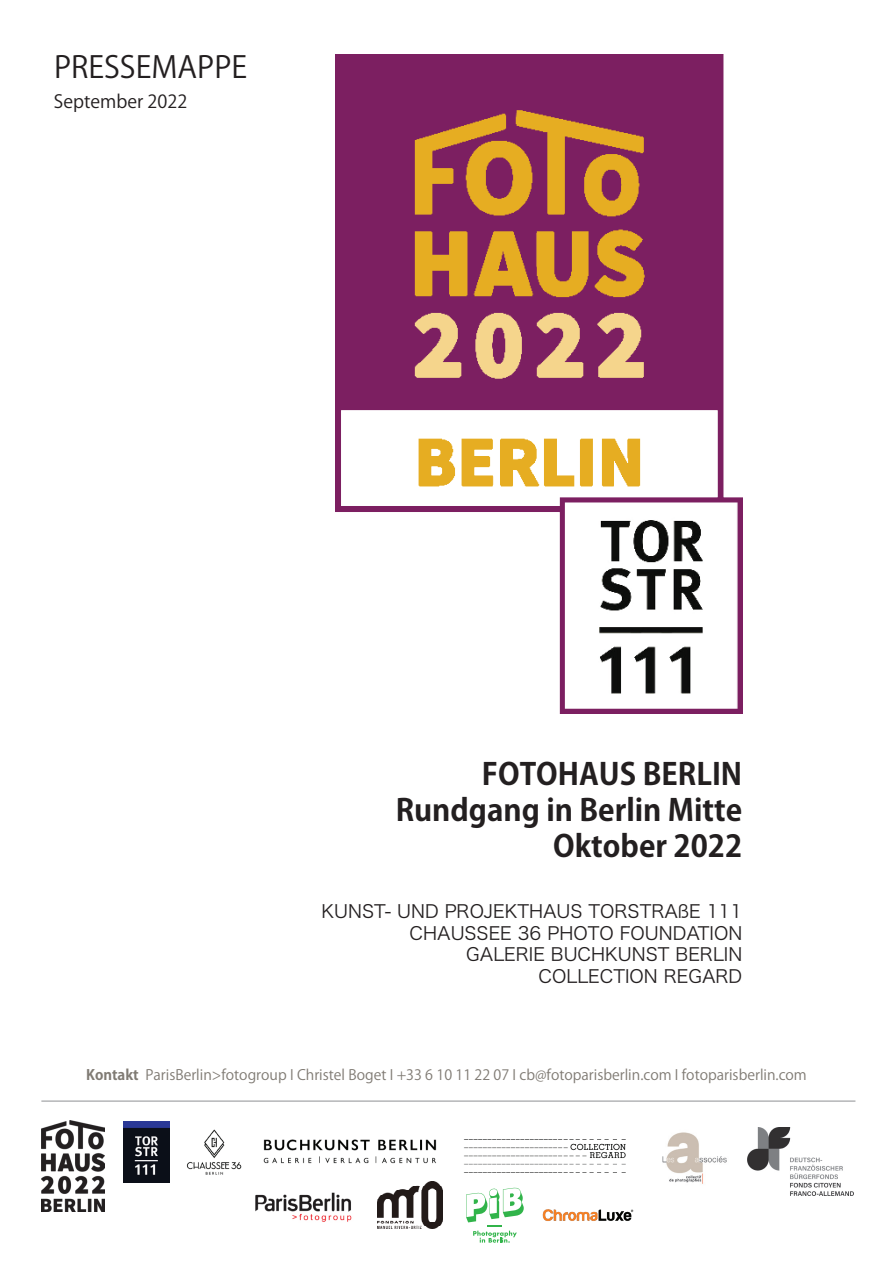
<style>
.page{position:relative;width:893px;height:1263px;background:#fff}
.page>*{position:absolute;margin:0;border:0;box-sizing:border-box;transform-origin:0 0}
.t1{font:700 30px/36px "Koz Go Pr 6 N";color:#231f20;text-align:right}
.t2{font:30px "Koz Go Pr 6 N";color:#231f20}
.t3{font:18px/21.6px "Hira Kaku Pro N W3";color:#231f20;text-align:right}
.t4{font:18px "Koz Go Pr 6 N";color:#231f20}
.t5{font:14.25px "Koz Go Pr 6 N";color:#807b74}
.s1{font-weight:700}
</style>
<div class="page">
<img style="left:335px;top:54px;width:407px;height:659px">
<img style="left:255px;top:1192px;width:97px;height:30px">
<img style="left:747px;top:1127px;width:106px;height:68px">
<img style="left:377px;top:1182px;width:66px;height:47px">
<img style="left:662px;top:1132px;width:65px;height:52px">
<img style="left:464px;top:1139px;width:162px;height:34px">
<img style="left:186px;top:1129px;width:56px;height:46px">
<img style="left:263px;top:1139px;width:174px;height:25px">
<img style="left:123px;top:1121px;width:47px;height:61px">
<img style="left:41px;top:1120px;width:63px;height:92px">
<img style="left:542px;top:1209px;width:92px;height:12px">
<svg style="left:466px;top:1188px;width:58px;height:55px"></svg>
<hr style="left:41px;top:1101px;width:814px;height:1px;background:#8e9093">
<h1 class="t2" style="left:54px;top:50px;width:195px">PRESSEMAPPE</h1>
<p class="t4" style="left:54px;top:91px;width:135px">September 2022</p>
<h1 class="t1" style="left:396px;top:757px;width:348px">FOTOHAUS BERLIN<br>Rundgang in Berlin Mitte<br>Oktober 2022</h1>
<p class="t3" style="left:322px;top:899px;width:422px">KUNST- UND PROJEKTHAUS TORSTRAßE 111<br>CHAUSSEE 36 PHOTO FOUNDATION<br>GALERIE BUCHKUNST BERLIN<br>COLLECTION REGARD</p>
<p class="t5" style="left:86px;top:1066px;width:722px"><span class="s1">Kontakt</span> ParisBerlin&gt;fotogroup I Christel Boget I +33 6 10 11 22 07 I cb@fotoparisberlin.com I fotoparisberlin.com</p>
</div>
